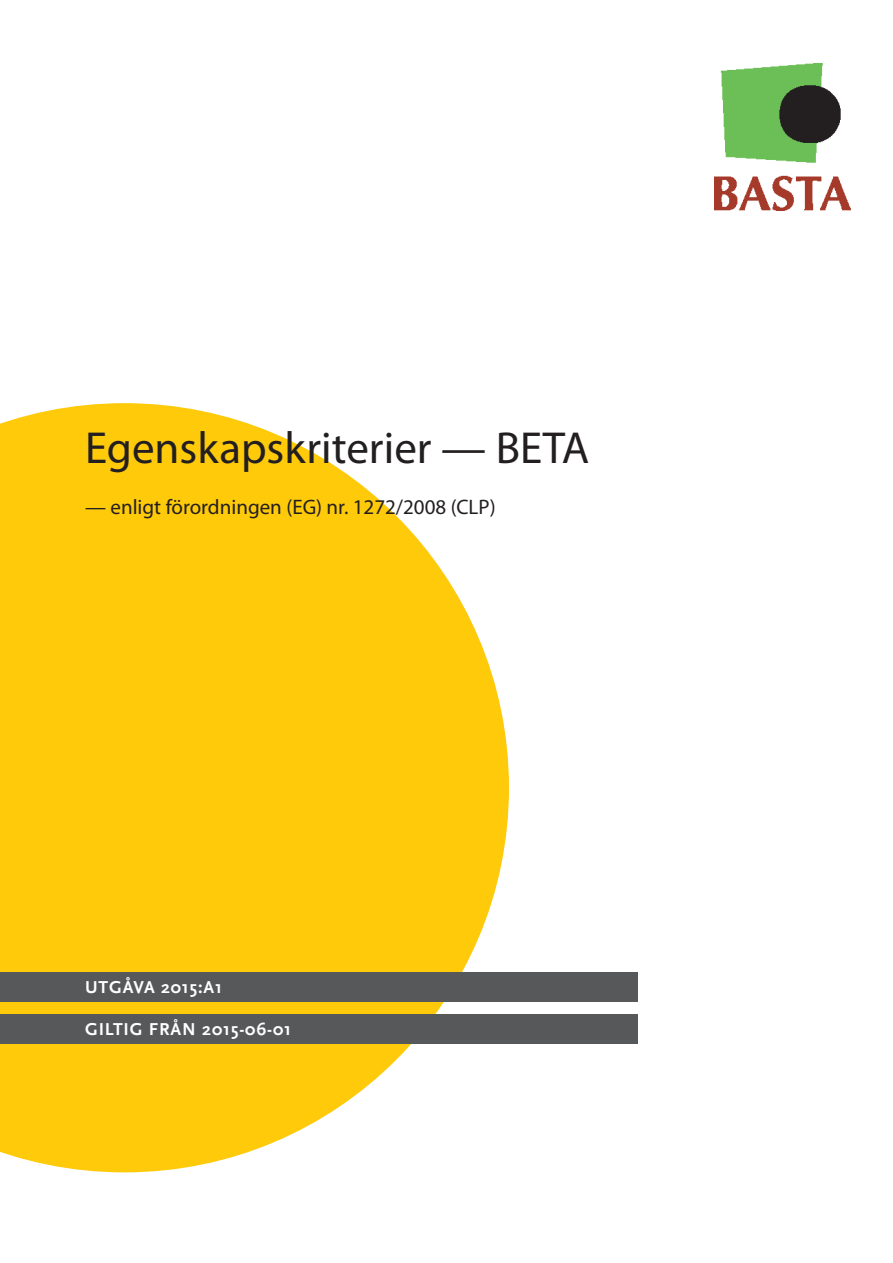
<style>
.page{position:relative;width:893px;height:1263px;background:#fff}
.page>*{position:absolute;margin:0;border:0;box-sizing:border-box;transform-origin:0 0}
.Rubrik_1{font:45px "Myriad Pro";color:#231f20}
.Rubrik_1-2{font:21px "Myriad Pro";color:#231f20}
.Rubrik_2{font:700 18px "Scala Sans";letter-spacing:.05em;color:#fff}
</style>
<div class="page">
<svg style="left:0;top:403px;width:509px;height:769px"></svg>
<div style="left:0;top:972px;width:638px;height:29px;background:#57585a"></div>
<div style="left:0;top:1014px;width:638px;height:30px;background:#57585a"></div>
<img style="left:715px;top:64px;width:135px;height:146px">
<p class="Rubrik_1" style="left:85px;top:420px;width:506px">Egenskapskriterier — BETA</p>
<p class="Rubrik_1-2" style="left:85px;top:494px;width:412px">— enligt förordningen (EG) nr. 1272/2008 (CLP)</p>
<p class="Rubrik_2" style="left:85px;top:976px;width:139px">UTGÅVA 2015:A1</p>
<p class="Rubrik_2" style="left:85px;top:1019px;width:208px">GILTIG FRÅN 2015-06-01</p>
</div>
